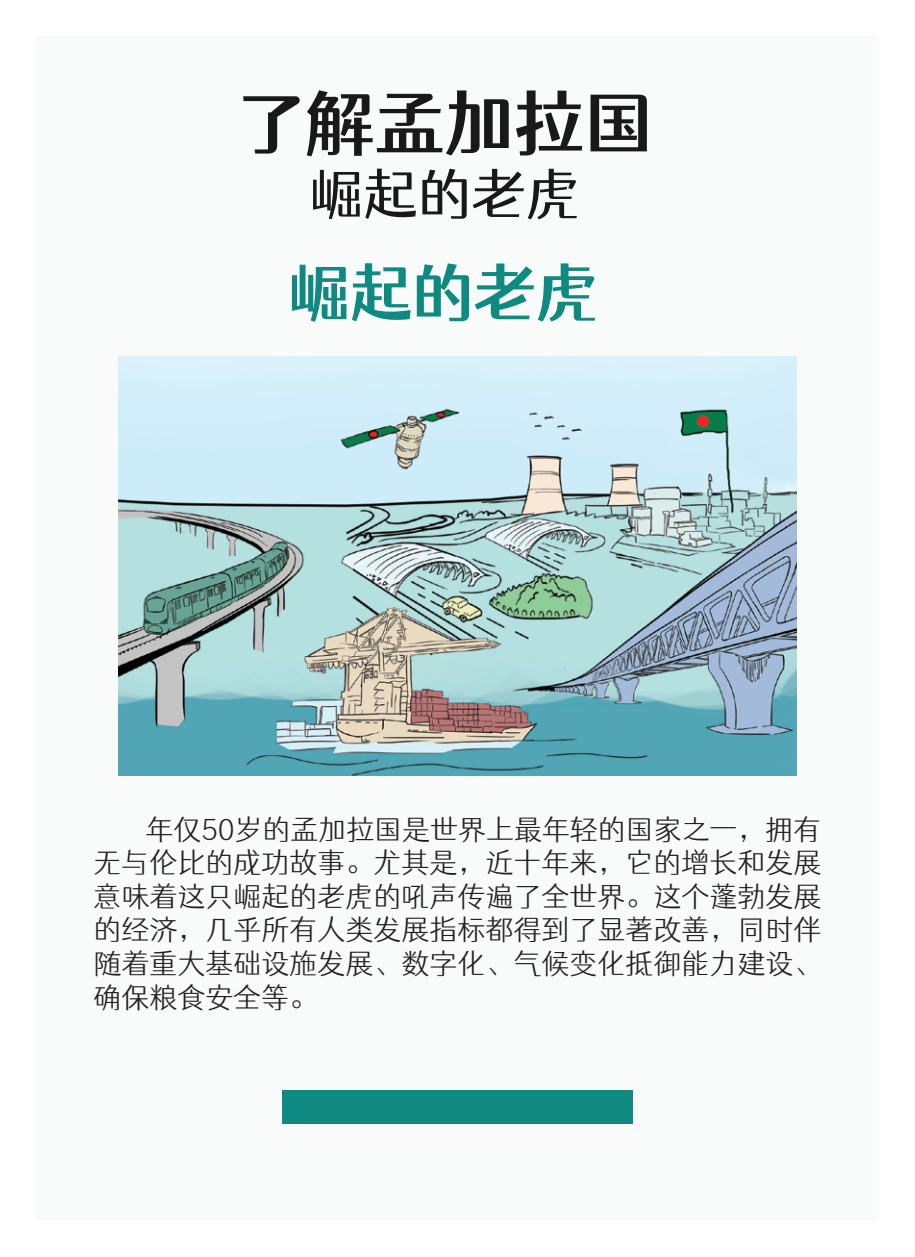
<style>
.page{position:relative;width:915px;height:1257px;background:#fff}
.page>*{position:absolute;margin:0;border:0;box-sizing:border-box;transform-origin:0 0}
.t1{font:69.8px "Tsanger Yu Yang T W04";color:#191919}
.t2{font:62px "Tsanger Yu Yang T W04";color:#0f8a81}
.t3{font:54.2px "Tsanger Yu Yang T W03";color:#191919}
.t4{font:28px/33.6px "Tsanger Yu Yang T W02";color:#231f20;text-align:justify}
</style>
<div class="page">
<div style="left:36px;top:36px;width:842px;height:1184px;background:#f9fafa"></div>
<div style="left:282px;top:1090px;width:351px;height:34px;background:#0f8a81"></div>
<img style="left:119px;top:356px;width:677px;height:420px">
<h1 class="t1" style="left:236px;top:88px;width:419px">了解孟加拉国</h1>
<h3 class="t3" style="left:309px;top:167px;width:272px">崛起的老虎</h3>
<h2 class="t2" style="left:288px;top:261px;width:311px">崛起的老虎</h2>
<p class="t4" style="left:94px;top:813px;width:729px;text-indent:52px">年仅50岁的孟加拉国是世界上最年轻的国家之一，拥有无与伦比的成功故事。尤其是，近十年来，它的增长和发展意味着这只崛起的老虎的吼声传遍了全世界。这个蓬勃发展的经济，几乎所有人类发展指标都得到了显著改善，同时伴随着重大基础设施发展、数字化、气候变化抵御能力建设、确保粮食安全等。</p>
</div>
